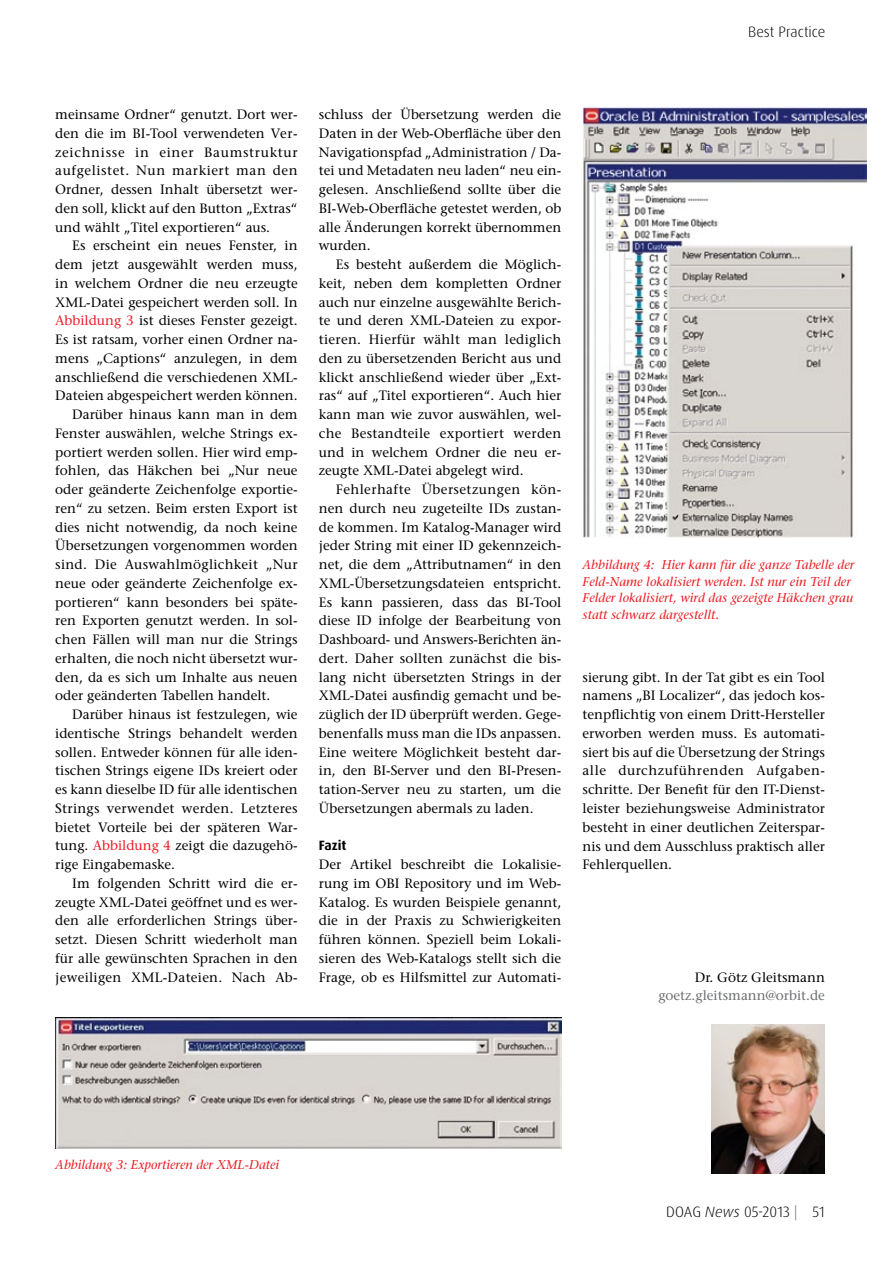
<style>
.page{position:relative;width:893px;height:1263px;background:#fff}
.page>*{position:absolute;margin:0;border:0;box-sizing:border-box;transform-origin:0 0}
.t1{font:300 15px "Dax Pro";color:#000}
.t2{font:500 13.5px/18.8px "Stone Serif Std";color:#000;text-align:justify}
.t3{font:500 13.5px "Stone Serif Std";letter-spacing:.02em;color:#000}
.t4{font:500 13.5px "Stone Serif Std";color:#6d6e71}
.t5{font:700 13.5px "Dax Pro";letter-spacing:-.005em;color:#000}
.t6{font:italic 500 12.75px/16.5px "Stone Serif Std";color:#ed1d24}
.s1{color:#ed1d24}
.s2{font-style:italic}
.s3{color:#6d6e71}
</style>
<div class="page">
<img style="left:55px;top:1017px;width:506px;height:132px">
<img style="left:583px;top:107px;width:284px;height:431px">
<img style="left:712px;top:1025px;width:113px;height:149px">
<p class="t1" style="left:748px;top:22px;width:79px">Best Practice</p>
<p class="t2" style="left:55px;top:105px;width:244px">meinsame Ordner“ genutzt. Dort wer&shy;den die im BI-Tool verwendeten Ver&shy;zeichnisse in einer Baumstruktur aufgelistet. Nun markiert man den Ordner, dessen Inhalt übersetzt wer&shy;den soll, klickt auf den Button „Extras“ und wählt „Titel exportieren“ aus.</p>
<p class="t2" style="left:72px;top:236px;width:227px">Es erscheint ein neues Fenster, in</p>
<p class="t2" style="left:55px;top:255px;width:244px">dem jetzt ausgewählt werden muss,</p>
<p class="t2" style="left:55px;top:274px;width:244px">in welchem Ordner die neu erzeugte</p>
<p class="t2" style="left:55px;top:293px;width:244px">XML-Datei gespeichert werden soll. In</p>
<p class="t2" style="left:55px;top:311px;width:244px"><span class="s1">Abbildung 3</span> ist dieses Fenster gezeigt.</p>
<p class="t2" style="left:55px;top:330px;width:244px">Es ist ratsam, vorher einen Ordner na-</p>
<p class="t2" style="left:55px;top:349px;width:244px">mens „Captions“ anzulegen, in dem</p>
<p class="t2" style="left:55px;top:368px;width:244px">anschließend die verschiedenen XML-</p>
<p class="t2" style="left:55px;top:386px;width:244px">Dateien abgespeichert werden können.</p>
<p class="t2" style="left:72px;top:405px;width:227px">Darüber hinaus kann man in dem</p>
<p class="t2" style="left:55px;top:424px;width:244px">Fenster auswählen, welche Strings ex-</p>
<p class="t2" style="left:55px;top:443px;width:244px">portiert werden sollen. Hier wird emp-</p>
<p class="t2" style="left:55px;top:461px;width:244px">fohlen, das Häkchen bei „Nur neue</p>
<p class="t2" style="left:55px;top:480px;width:244px">oder geänderte Zeichenfolge exportie-</p>
<p class="t2" style="left:55px;top:499px;width:244px">ren“ zu setzen. Beim ersten Export ist</p>
<p class="t2" style="left:55px;top:518px;width:244px">dies nicht notwendig, da noch keine</p>
<p class="t2" style="left:55px;top:536px;width:244px">Übersetzungen vorgenommen worden</p>
<p class="t3" style="left:55px;top:556px;width:244px">sind. Die Auswahlmöglichkeit „Nur</p>
<p class="t2" style="left:55px;top:574px;width:244px">neue oder geänderte Zeichenfolge ex-</p>
<p class="t2" style="left:55px;top:593px;width:244px">portieren“ kann besonders bei späte-</p>
<p class="t2" style="left:55px;top:611px;width:244px">ren Exporten genutzt werden. In sol-</p>
<p class="t2" style="left:55px;top:630px;width:244px">chen Fällen will man nur die Strings</p>
<p class="t2" style="left:55px;top:649px;width:244px">erhalten, die noch nicht übersetzt wur-</p>
<p class="t2" style="left:55px;top:668px;width:244px">den, da es sich um Inhalte aus neuen</p>
<p class="t2" style="left:55px;top:686px;width:217px">oder geänderten Tabellen handelt.</p>
<p class="t2" style="left:72px;top:705px;width:227px">Darüber hinaus ist festzulegen, wie</p>
<p class="t2" style="left:55px;top:724px;width:244px">identische Strings behandelt werden</p>
<p class="t2" style="left:55px;top:743px;width:244px">sollen. Entweder können für alle iden-</p>
<p class="t2" style="left:55px;top:761px;width:244px">tischen Strings eigene IDs kreiert oder</p>
<p class="t2" style="left:55px;top:780px;width:244px">es kann dieselbe ID für alle identischen</p>
<p class="t3" style="left:55px;top:800px;width:244px">Strings verwendet werden. Letzteres</p>
<p class="t2" style="left:55px;top:818px;width:244px">bietet Vorteile bei der späteren War-</p>
<p class="t2" style="left:55px;top:836px;width:244px">tung. <span class="s1">Abbildung 4</span> zeigt die dazugehö-</p>
<p class="t2" style="left:55px;top:855px;width:121px">rige Eingabemaske.</p>
<p class="t2" style="left:72px;top:874px;width:227px">Im folgenden Schritt wird die er-</p>
<p class="t2" style="left:55px;top:893px;width:244px">zeugte XML-Datei geöffnet und es wer-</p>
<p class="t2" style="left:55px;top:911px;width:244px">den alle erforderlichen Strings über-</p>
<p class="t2" style="left:55px;top:930px;width:244px">setzt. Diesen Schritt wiederholt man</p>
<p class="t2" style="left:55px;top:949px;width:244px">für alle gewünschten Sprachen in den</p>
<p class="t3" style="left:55px;top:969px;width:244px">jeweiligen XML-Dateien. Nach Ab-</p>
<p class="t2" style="left:319px;top:105px;width:244px">schluss der Übersetzung werden die Daten in der Web-Oberfläche über den Navigationspfad „Administration / Da&shy;tei und Metadaten neu laden“ neu ein&shy;gelesen. Anschließend sollte über die BI-Web-Oberfläche getestet werden, ob alle Änderungen korrekt übernommen wurden.</p>
<p class="t2" style="left:319px;top:255px;width:244px;text-indent:17px">Es besteht außerdem die Möglich&shy;keit, neben dem kompletten Ordner auch nur einzelne ausgewählte Berich&shy;te und deren XML-Dateien zu expor&shy;tieren. Hierfür wählt man lediglich den zu übersetzenden Bericht aus und klickt anschließend wieder über „Ext&shy;ras“ auf „Titel exportieren“. Auch hier kann man wie zuvor auswählen, wel&shy;che Bestandteile exportiert werden und in welchem Ordner die neu er&shy;zeugte XML-Datei abgelegt wird.</p>
<p class="t2" style="left:319px;top:480px;width:244px;text-indent:17px">Fehlerhafte Übersetzungen kön&shy;nen durch neu zugeteilte IDs zustan&shy;de kommen. Im Katalog-Manager wird jeder String mit einer ID gekennzeich&shy;net, die dem „Attributnamen“ in den XML-Übersetzungsdateien entspricht.<br>Es kann passieren, dass das BI-Tool diese ID infolge der Bearbeitung von Dashboard- und Answers-Berichten än&shy;dert. Daher sollten zunächst die bis&shy;lang nicht übersetzten Strings in der XML-Datei ausfindig gemacht und be&shy;züglich der ID überprüft werden. Gege&shy;benenfalls muss man die IDs anpassen.<br>Eine weitere Möglichkeit besteht dar&shy;in, den BI-Server und den BI-Presen&shy;tation-Server neu zu starten, um die Übersetzungen abermals zu laden.</p>
<p class="t5" style="left:319px;top:837px;width:29px">Fazit</p>
<p class="t2" style="left:319px;top:855px;width:244px">Der Artikel beschreibt die Lokalisie&shy;rung im OBI Repository und im Web-Katalog. Es wurden Beispiele genannt, die in der Praxis zu Schwierigkeiten führen können. Speziell beim Lokali&shy;sieren des Web-Katalogs stellt sich die Frage, ob es Hilfsmittel zur Automati-</p>
<p class="t6" style="left:583px;top:557px;width:273px">Abbildung 4: Hier kann für die ganze Tabelle der Feld-Name lokalisiert werden. Ist nur ein Teil der Felder lokalisiert, wird das gezeigte Häkchen grau statt schwarz dargestellt.</p>
<p class="t2" style="left:583px;top:668px;width:244px">sierung gibt. In der Tat gibt es ein Tool namens „BI Localizer“, das jedoch kos&shy;tenpflichtig von einem Dritt-Hersteller erworben werden muss. Es automati&shy;siert bis auf die Übersetzung der Strings alle durchzuführenden Aufgaben&shy;schritte. Der Benefit für den IT-Dienst&shy;leister beziehungsweise Administrator besteht in einer deutlichen Zeiterspar&shy;nis und dem Ausschluss praktisch aller Fehlerquellen.</p>
<p class="t2" style="left:695px;top:968px;width:132px">Dr. Götz Gleitsmann</p>
<p class="t4" style="left:658px;top:988px;width:168px">goetz.gleitsmann@orbit.de</p>
<p class="t6" style="left:55px;top:1157px;width:226px">Abbildung 3: Exportieren der XML-Datei</p>
<p class="t1" style="left:666px;top:1202px;width:160px">DOAG <span class="s2">News</span> 05-2013 <span class="s3">|</span> 51</p>
</div>
